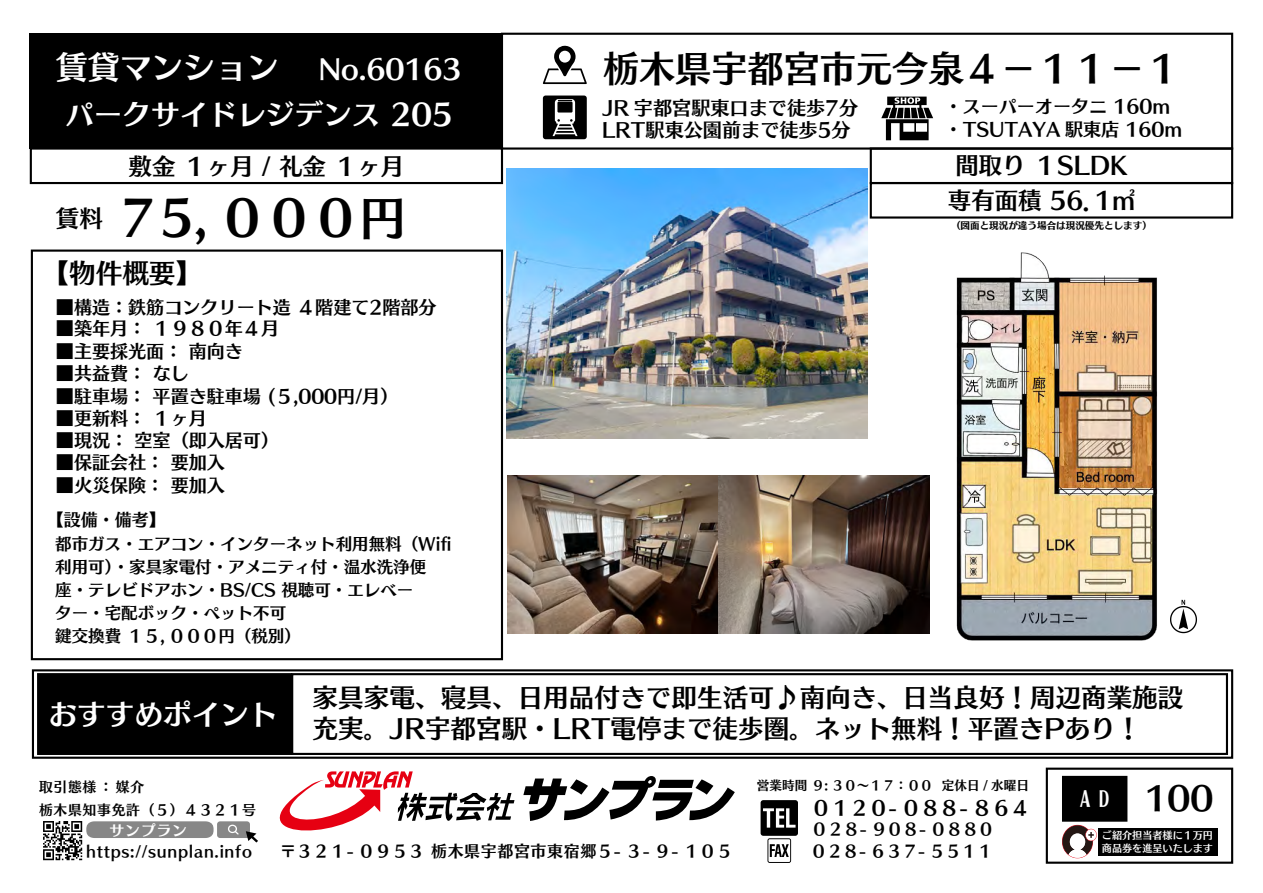
<style>
.page{position:relative;width:1263px;height:893px;background:#fff}
.page>*{position:absolute;margin:0;border:0;box-sizing:border-box;transform-origin:0 0}
.t1{font:46.8px "Skip Std B";color:#000}
.t2{font:36.15px "Skip Std B";color:#000}
.t3{font:31.95px "Skip Std B";color:#fff}
.t4{font:31.95px "Skip Std B";color:#000}
.t5{font:28.65px "Skip Std B";color:#fff}
.t6{font:26.55px "Skip Std B";color:#fff}
.t7{font:26.55px "Skip Std B";color:#000}
.t8{font:25.5px/30.6px "Skip Std B";color:#000}
.t9{font:23.4px "Skip Std B";color:#000}
.t10{font:20.25px "TT Skip E";color:#fff}
.t11{font:19.2px/22.2px "Skip Std B";color:#000}
.t12{font:18px/22.4px "Skip Std B";color:#000}
.t13{font:16.95px "Skip Std B";color:#000}
.t14{font:16.5px/23.1px "Skip Std B";color:#000}
.t15{font:15.9px "Skip Std B";letter-spacing:.04em;color:#000}
.t16{font:15.9px/22px "Skip Std B";color:#000}
.t17{font:14.85px "Skip Std B";letter-spacing:.05em;color:#000}
.t18{font:14.85px "Skip Std B";letter-spacing:.05em;color:#fff}
.t19{font:13.8px "Skip Std B";letter-spacing:.05em;color:#000}
.t20{font:12.6px "Skip Std B";letter-spacing:.01em;color:#000}
.t21{font:10.05px "Skip Std B";color:#fff}
.t22{font:9.6px "TT Skip E";color:#000}
.s1{font-size:12.75px}
</style>
<div class="page">
<img style="left:507px;top:168px;width:360px;height:270px">
<div style="left:32px;top:669px;width:1201px;height:90px;border:2px solid #000"></div>
<div style="left:38px;top:674px;width:253px;height:80px;background:#000"></div>
<div style="left:37px;top:673px;width:255px;height:82px;border:2px solid #000"></div>
<div style="left:291px;top:673px;width:937px;height:82px;border:2px solid #000"></div>
<div style="left:501px;top:33px;width:732px;height:117px;border:2px solid #000"></div>
<div style="left:30px;top:33px;width:471px;height:116px;background:#000"></div>
<svg style="left:523px;top:776px;width:212px;height:45px"></svg>
<svg style="left:761px;top:800px;width:37px;height:63px"></svg>
<svg style="left:43px;top:821px;width:171px;height:39px"></svg>
<div style="left:217px;top:821px;width:33px;height:17px;background:#878787;border-radius:3px"></div>
<svg style="left:226px;top:771px;width:288px;height:72px"></svg>
<div style="left:1098px;top:828px;width:119px;height:27px;background:#000"></div>
<div style="left:1046px;top:768px;width:187px;height:96px;border:2px solid #000"></div>
<div style="left:1066px;top:780px;width:57px;height:37px;background:#000"></div>
<div style="left:1062px;top:776px;width:65px;height:46px;border:9px solid #000"></div>
<div style="left:543px;top:96px;width:44px;height:43px;background:#000;border-radius:3px"></div>
<svg style="left:552px;top:99px;width:25px;height:37px"></svg>
<svg style="left:881px;top:97px;width:52px;height:43px"></svg>
<div style="left:31px;top:250px;width:472px;height:410px;border:2px solid #000"></div>
<div style="left:30px;top:147px;width:473px;height:37px;border:2px solid #000"></div>
<div style="left:870px;top:147px;width:363px;height:37px;border:2px solid #000"></div>
<div style="left:870px;top:182px;width:363px;height:37px;border:2px solid #000"></div>
<svg style="left:543px;top:46px;width:44px;height:38px"></svg>
<svg style="left:1062px;top:825px;width:35px;height:33px"></svg>
<img style="left:907px;top:252px;width:250px;height:389px">
<img style="left:1170px;top:599px;width:27px;height:35px">
<img style="left:507px;top:476px;width:422px;height:158px">
<h3 class="t3" style="left:56px;top:43px;width:225px">賃貸マンション</h3>
<h3 class="t5" style="left:65px;top:93px;width:389px">パークサイドレジデンス 205</h3>
<h3 class="t6" style="left:319px;top:49px;width:144px">No.60163</h3>
<p class="t9" style="left:56px;top:200px;width:48px">賃料</p>
<p class="t9" style="left:129px;top:148px;width:277px">敷金１ヶ月 /礼金１ヶ月</p>
<h1 class="t1" style="left:113px;top:183px;width:294px">７5, ０００円</h1>
<h3 class="t7" style="left:43px;top:253px;width:161px">【物件概要【</h3>
<p class="t12" style="left:56px;top:295px;width:382px">■構造：鉄筋コンクリート造４階建て2階部分</p>
<p class="t12" style="left:56px;top:317px;width:225px">■築年月：１９８０年４月</p>
<p class="t12" style="left:56px;top:339px;width:189px">■主要採光面：南向き</p>
<p class="t12" style="left:56px;top:362px;width:134px">■共益費：なし</p>
<p class="t12" style="left:56px;top:384px;width:344px">■駐車場：平置き駐車場 (５,000円月/ (</p>
<p class="t12" style="left:56px;top:406px;width:152px">■更新料：１ヶ月</p>
<p class="t12" style="left:56px;top:428px;width:225px">■現況：空室（即入居可(</p>
<p class="t12" style="left:56px;top:451px;width:170px">■保証会社：要加入</p>
<p class="t12" style="left:56px;top:473px;width:170px">■火災保険：要加入</p>
<p class="t13" style="left:47px;top:507px;width:121px">【設備・備考【</p>
<p class="t14" style="left:55px;top:532px;width:397px">都市ガス・エアコン・インターネット利用無料（Wifi利用可）・家具家電付・アメニティ付・温水洗浄便<br>座・テレビドアホン・BS/CS 視聴可・エレベー<br>ター・宅配ボック・ペット不可<br>鍵交換費１５, ０００円（税別(</p>
<h2 class="t2" style="left:603px;top:41px;width:580px">栃木県宇都宮市元今泉４−１１−１</h2>
<p class="t11" style="left:602px;top:96px;width:257px">JR 宇都宮駅東口まで徒歩7分<br>LRT駅東公園前まで徒歩5分</p>
<p class="t12" style="left:945px;top:95px;width:239px">・スーパーオータニ 160m・TSUTAYA 駅東店 160m</p>
<p class="t9" style="left:955px;top:148px;width:173px">間取り１SLDK</p>
<p class="t9" style="left:948px;top:183px;width:189px">専有面積 56．1㎡</p>
<p class="t22" style="left:951px;top:218px;width:202px">（図面と現況が違う場合は現況優先とします(</p>
<h3 class="t5" style="left:48px;top:692px;width:231px">おすすめポイント</h3>
<h3 class="t8" style="left:313px;top:681px;width:872px">家具家電、寝具、日用品付きで即生活可♪南向き、日当良好！周辺商業施設充実。JR宇都宮駅・LRT電停まで徒歩圏。ネット無料！平置きPあり!</h3>
<p class="t19" style="left:39px;top:777px;width:107px">取引態様：媒介</p>
<p class="t20" style="left:757px;top:775px;width:177px">営業時間９: ３０〜１７：００</p>
<p class="t20" style="left:942px;top:775px;width:89px">定休日 / 水曜<span class="s1">日</span></p>
<p class="t19" style="left:39px;top:799px;width:218px">栃木県知事免許（５）４３２１号</p>
<p class="t18" style="left:110px;top:819px;width:79px">サンプラン</p>
<p class="t17" style="left:86px;top:840px;width:167px">https://sunplan.info</p>
<p class="t15" style="left:280px;top:839px;width:454px">〒３２１- ０９５３栃木県宇都宮市東宿郷５- ３- ９- １０５</p>
<p class="t11" style="left:812px;top:795px;width:220px">０１２０- ０８８- ８６４</p>
<p class="t16" style="left:811px;top:817px;width:185px">０２８- ９０８- ０８８０<br>０２８- ６３７- ５５１１</p>
<p class="t10" style="left:1080px;top:784px;width:31px">A D</p>
<h3 class="t4" style="left:1145px;top:774px;width:70px">100</h3>
<p class="t21" style="left:1102px;top:827px;width:113px">ご紹介担当者様に１万円</p>
<p class="t21" style="left:1102px;top:841px;width:113px">商品券を進呈いたします</p>
</div>
